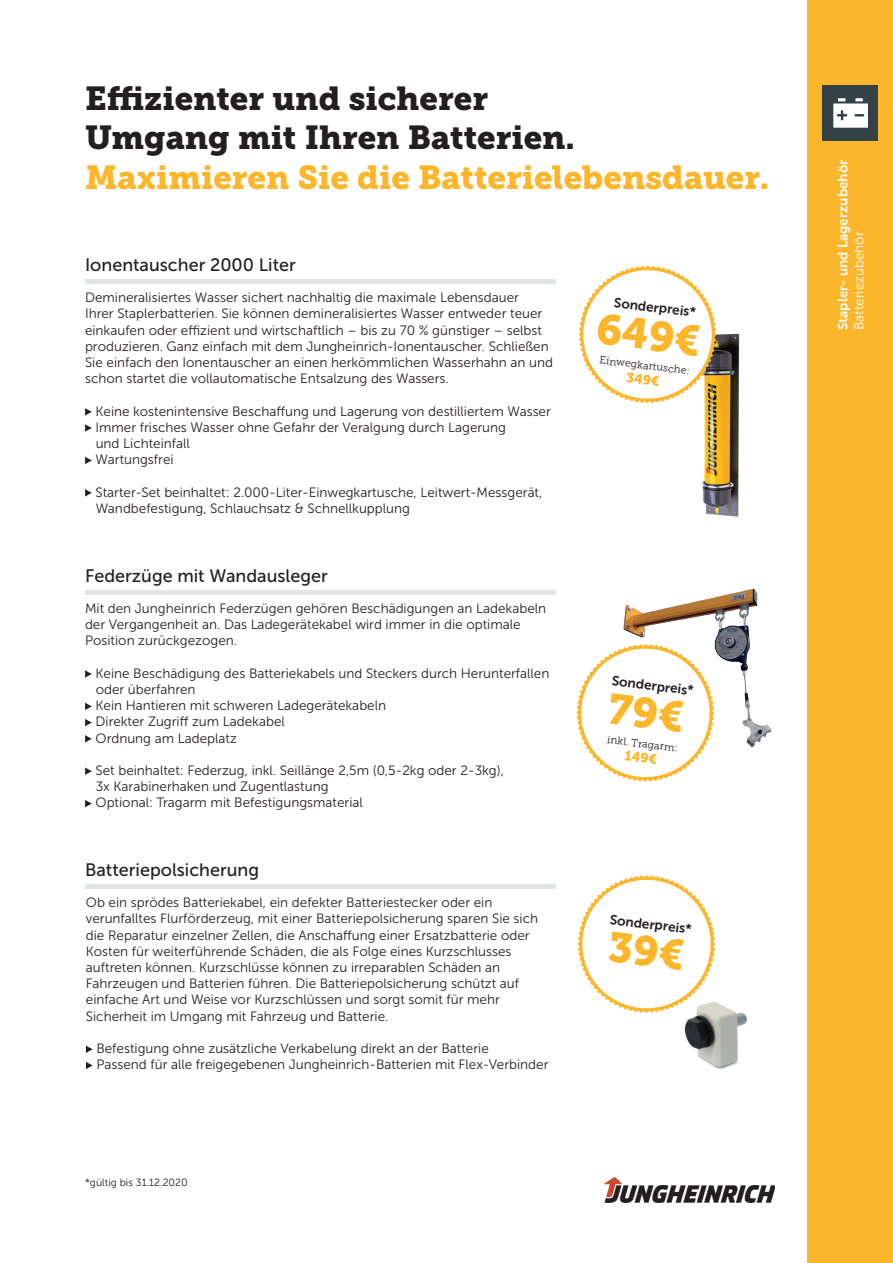
<style>
.page{position:relative;width:893px;height:1263px;background:#fff}
.page>*{position:absolute;margin:0;border:0;box-sizing:border-box;transform-origin:0 0}
.t1{font:42.15px "Museo JH Slab 900";color:#fcb62b}
.t2{font:33px "Museo JH Slab 900";color:#231f20}
.t3{font:33px "Museo JH Slab 900";color:#fcb62b}
.t4{font:18px "Museo JH Sans 500";color:#231f20}
.t5{font:13.5px/16.2px "Museo JH Sans 300";color:#231f20}
.t6{font:13.5px "Museo JH Sans 700";color:#231f20}
.t7{font:13.5px "Museo JH Sans 700";color:#fff}
.t8{font:13.5px "Museo JH Sans 300";color:#fff}
.t9{font:13.5px "Museo JH Slab 900";color:#fcb62b}
.t10{font:10.5px "Museo JH Slab 300";color:#231f20}
.t11{font:10.5px "Museo JH Sans 300";color:#231f20}
</style>
<div class="page">
<div style="left:808px;top:0;width:85px;height:1263px;background:#fcb62b"></div>
<img style="left:623px;top:588px;width:149px;height:160px">
<hr style="left:85px;top:590px;width:471px;height:4px;background:#e3e5e5">
<svg style="left:85px;top:670px;width:7px;height:8px"></svg>
<svg style="left:85px;top:703px;width:7px;height:7px"></svg>
<svg style="left:85px;top:719px;width:7px;height:7px"></svg>
<svg style="left:85px;top:735px;width:7px;height:7px"></svg>
<svg style="left:85px;top:767px;width:7px;height:8px"></svg>
<svg style="left:85px;top:800px;width:7px;height:7px"></svg>
<img style="left:684px;top:1002px;width:63px;height:67px">
<hr style="left:85px;top:885px;width:471px;height:4px;background:#e3e5e5">
<svg style="left:86px;top:1045px;width:7px;height:8px"></svg>
<svg style="left:86px;top:1062px;width:7px;height:7px"></svg>
<img style="left:647px;top:329px;width:93px;height:188px">
<div style="left:85px;top:279px;width:471px;height:5px;background:#e3e5e5"></div>
<svg style="left:85px;top:408px;width:7px;height:8px"></svg>
<svg style="left:85px;top:424px;width:7px;height:8px"></svg>
<svg style="left:85px;top:457px;width:7px;height:7px"></svg>
<svg style="left:85px;top:489px;width:7px;height:8px"></svg>
<svg style="left:579px;top:265px;width:137px;height:138px"></svg>
<div style="left:823px;top:85px;width:55px;height:55px;background:#344248"></div>
<svg style="left:833px;top:98px;width:34px;height:29px"></svg>
<img style="left:605px;top:1178px;width:170px;height:25px">
<svg style="left:577px;top:875px;width:138px;height:138px"></svg>
<svg style="left:576px;top:644px;width:138px;height:138px"></svg>
<p class="t2" style="left:85px;top:79px;width:404px">Effizienter und sicherer</p>
<p class="t2" style="left:85px;top:119px;width:491px">Umgang mit Ihren Batterien.</p>
<p class="t3" style="left:85px;top:158px;width:686px">Maximieren Sie die Batterielebensdauer.</p>
<p class="t4" style="left:85px;top:255px;width:212px">Ionentauscher 2000 Liter</p>
<p class="t5" style="left:85px;top:289px;width:470px">Demineralisiertes Wasser sichert nachhaltig die maximale Lebensdauer<br>Ihrer Staplerbatterien. Sie können demineralisiertes Wasser entweder teuer einkaufen oder effizient und wirtschaftlich – bis zu 70 % günstiger – selbst produzieren. Ganz einfach mit dem Jungheinrich-Ionentauscher. Schließen Sie einfach den Ionentauscher an einen herkömmlichen Wasserhahn an und schon startet die vollautomatische Entsalzung des Wassers.</p>
<p class="t5" style="left:96px;top:403px;width:457px">Keine kostenintensive Beschaffung und Lagerung von destilliertem Wasser</p>
<p class="t5" style="left:96px;top:419px;width:412px">Immer frisches Wasser ohne Gefahr der Veralgung durch Lagerung</p>
<p class="t5" style="left:96px;top:435px;width:96px">und Lichteinfall</p>
<p class="t5" style="left:96px;top:451px;width:80px">Wartungsfrei</p>
<p class="t5" style="left:96px;top:484px;width:448px">Starter-Set beinhaltet: 2.000-Liter-Einwegkartusche, Leitwert-Messgerät,</p>
<p class="t5" style="left:96px;top:500px;width:316px">Wandbefestigung, Schlauchsatz &amp; Schnellkupplung</p>
<p class="t4" style="left:85px;top:565px;width:244px">Federzüge mit Wandausleger</p>
<p class="t5" style="left:85px;top:600px;width:463px">Mit den Jungheinrich Federzügen gehören Beschädigungen an Ladekabeln der Vergangenheit an. Das Ladegerätekabel wird immer in die optimale<br>Position zurückgezogen.</p>
<p class="t5" style="left:96px;top:665px;width:455px">Keine Beschädigung des Batteriekabels und Steckers durch Herunterfallen</p>
<p class="t5" style="left:96px;top:681px;width:101px">oder überfahren</p>
<p class="t5" style="left:96px;top:697px;width:292px">Kein Hantieren mit schweren Ladegerätekabeln</p>
<p class="t5" style="left:96px;top:714px;width:191px">Direkter Zugriff zum Ladekabel</p>
<p class="t5" style="left:96px;top:730px;width:143px">Ordnung am Ladeplatz</p>
<p class="t5" style="left:96px;top:762px;width:410px">Set beinhaltet: Federzug, inkl. Seillänge 2,5m (0,5-2kg oder 2-3kg),</p>
<p class="t5" style="left:96px;top:778px;width:234px">3x Karabinerhaken und Zugentlastung</p>
<p class="t5" style="left:96px;top:795px;width:269px">Optional: Tragarm mit Befestigungsmaterial</p>
<p class="t4" style="left:85px;top:860px;width:176px">Batteriepolsicherung</p>
<p class="t5" style="left:86px;top:894px;width:408px">Ob ein sprödes Batteriekabel, ein defekter Batteriestecker oder ein</p>
<p class="t5" style="left:86px;top:911px;width:454px">verunfalltes Flurförderzeug, mit einer Batteriepolsicherung sparen Sie sich die Reparatur einzelner Zellen, die Anschaffung einer Ersatzbatterie oder<br>Kosten für weiterführende Schäden, die als Folge eines Kurzschlusses</p>
<p class="t5" style="left:86px;top:959px;width:416px">auftreten können. Kurzschlüsse können zu irreparablen Schäden an</p>
<p class="t5" style="left:86px;top:975px;width:435px">Fahrzeugen und Batterien führen. Die Batteriepolsicherung schützt auf</p>
<p class="t5" style="left:86px;top:992px;width:415px">einfache Art und Weise vor Kurzschlüssen und sorgt somit für mehr</p>
<p class="t5" style="left:86px;top:1008px;width:304px">Sicherheit im Umgang mit Fahrzeug und Batterie.</p>
<p class="t5" style="left:96px;top:1040px;width:394px">Befestigung ohne zusätzliche Verkabelung direkt an der Batterie</p>
<p class="t5" style="left:96px;top:1056px;width:454px">Passend für alle freigegebenen Jungheinrich-Batterien mit Flex-Verbinder</p>
<p class="t11" style="left:85px;top:1176px;width:104px">*gültig bis 31.12.2020</p>
<p class="t6" style="left:615px;top:295px;width:84px;rotate:7deg">Sonderpreis*</p>
<p class="t1" style="left:599px;top:304px;width:106px;rotate:7deg">649€</p>
<p class="t10" style="left:600px;top:354px;width:92px;rotate:7deg">Einwegkartusche:</p>
<p class="t9" style="left:627px;top:369px;width:35px;rotate:7deg">349€</p>
<p class="t6" style="left:613px;top:673px;width:84px;rotate:7deg">Sonderpreis*</p>
<p class="t10" style="left:608px;top:734px;width:72px;rotate:7deg">inkl. Tragarm:</p>
<p class="t9" style="left:626px;top:748px;width:34px;rotate:7deg">149€</p>
<p class="t6" style="left:611px;top:912px;width:84px;rotate:7deg">Sonderpreis*</p>
<p class="t7" style="left:835px;top:330px;width:172px;rotate:-90deg">Stapler- und Lagerzubehör</p>
<p class="t8" style="left:852px;top:330px;width:100px;rotate:-90deg">Batteriezubehör</p>
</div>
